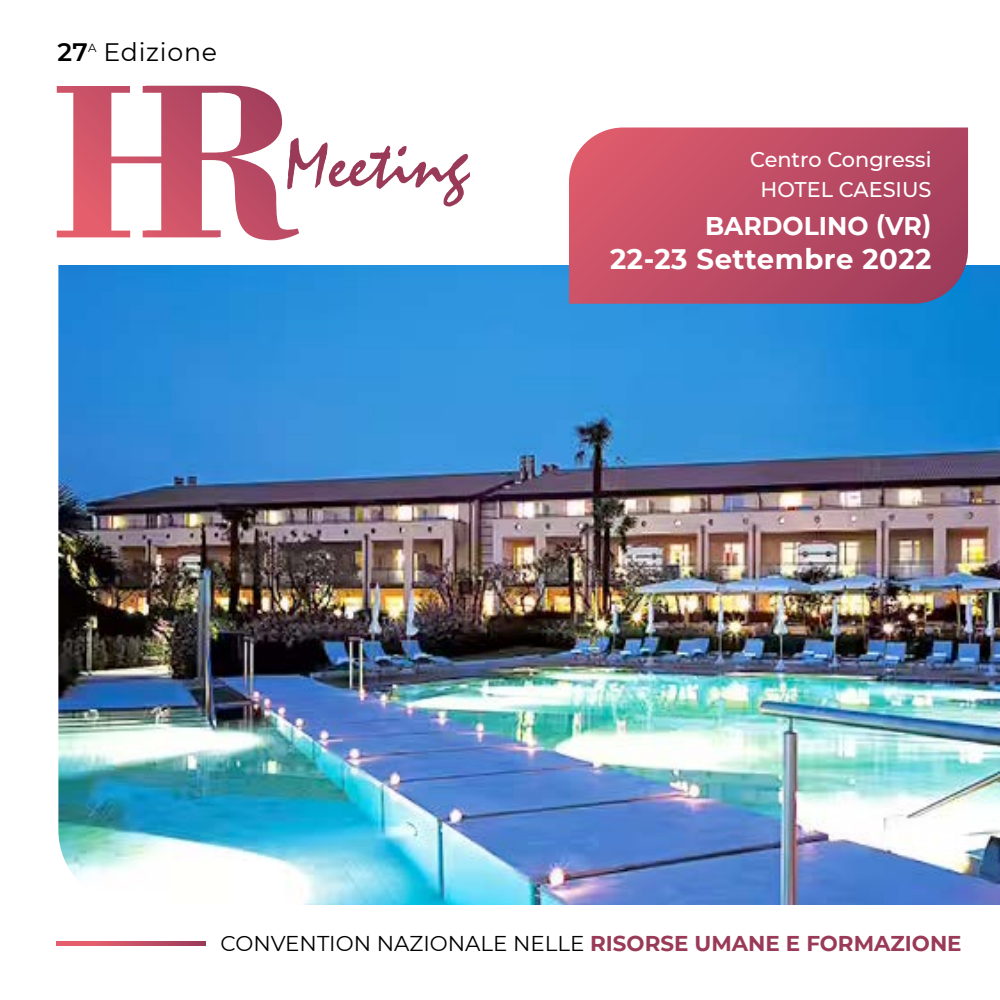
<style>
.page{position:relative;width:1000px;height:1000px;background:#fff}
.page>*{position:absolute;margin:0;border:0;box-sizing:border-box;transform-origin:0 0}
.t1{font:700 28.12px "Montserrat";letter-spacing:.02em;color:#fff}
.t2{font:700 25.62px "Montserrat";color:#fff}
.t3{font:25.25px "Montserrat";letter-spacing:.03em;color:#000}
.t4{font:21.38px "Montserrat";color:#000}
.t5{font:500 21.25px/30px "Montserrat";color:#fff;text-align:center}
.s1{font-weight:600}
.s2{font-weight:700;color:#993a58}
</style>
<div class="page">
<img style="left:58px;top:265px;width:942px;height:640px">
<svg style="left:569px;top:128px;width:399px;height:176px;background:#bc4e66"></svg>
<svg style="left:57px;top:86px;width:413px;height:154px"></svg>
<svg style="left:57px;top:941px;width:148px;height:4px"></svg>
<p class="t3" style="left:58px;top:35px;width:161px"><span class="s1">27</span><sup>A</sup> Edizione</p>
<p class="t5" style="left:750px;top:144px;width:183px">Centro Congressi<br>HOTEL CAESIUS</p>
<p class="t2" style="left:705px;top:207px;width:228px">BARDOLINO (VR)</p>
<h1 class="t1" style="left:610px;top:238px;width:323px">22-23 Settembre 2022</h1>
<p class="t4" style="left:220px;top:928px;width:743px">CONVENTION NAZIONALE NELLE <span class="s2">RISORSE UMANE E FORMAZIONE</span></p>
</div>
